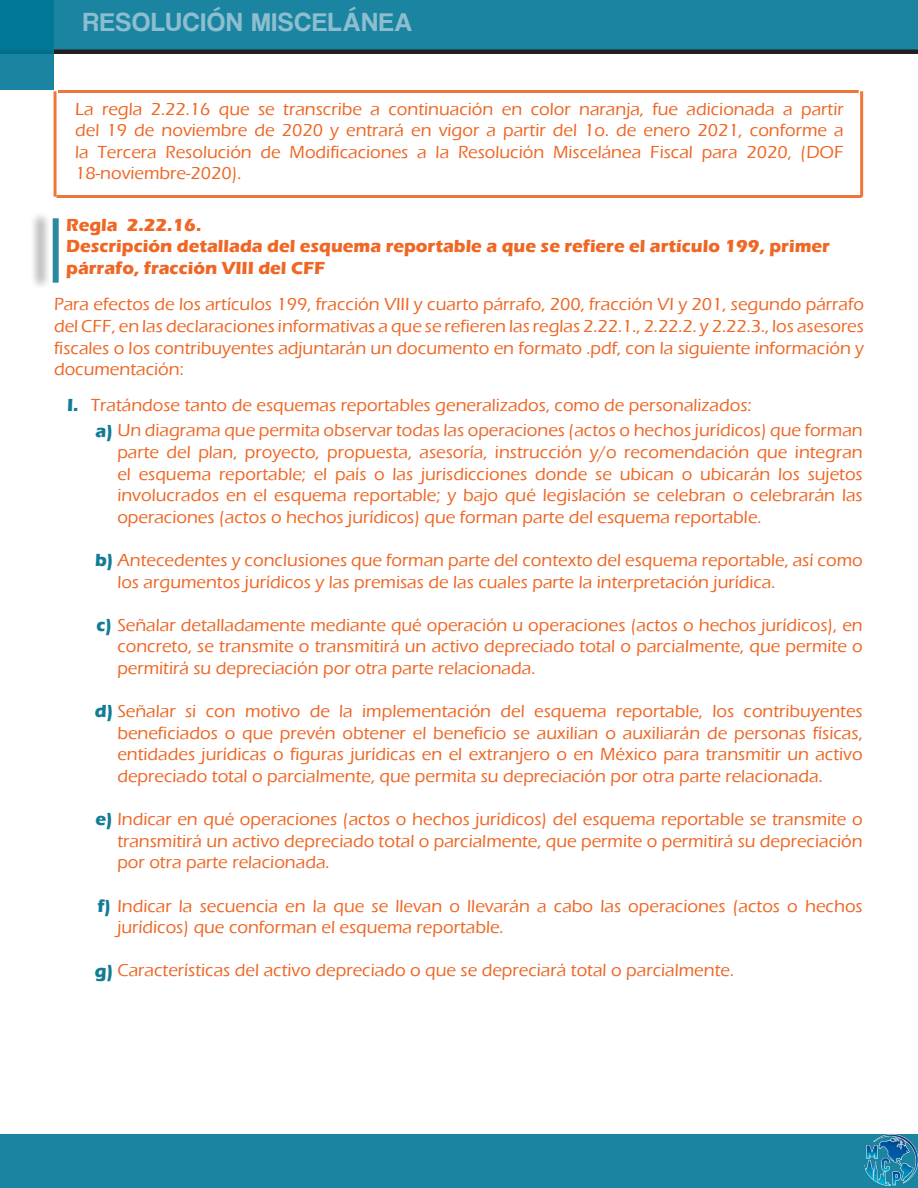
<style>
.page{position:relative;width:918px;height:1188px;background:#fff}
.page>*{position:absolute;margin:0;border:0;box-sizing:border-box;transform-origin:0 0}
.t1{font:27px "Coolvetica Rg";letter-spacing:.05em;color:#9ac5d5}
.t2{font:500 18px/21.6px "Eras ITC";color:#ee6725;text-align:justify}
.t3{font:500 18px/21.6px "Eras ITC";color:#ee6724;text-align:justify}
.t4{font:700 18px/21.6px "Eras ITC";color:#ee6725}
.t5{font:700 18px "Eras ITC";color:#137c96}
.s1{font-weight:700;color:#137c96}
</style>
<div class="page">
<div style="left:0;top:0;width:918px;height:54px;background:#1a84a1"></div>
<div style="left:0;top:1134px;width:918px;height:54px;background:#1a84a1"></div>
<hr style="left:0;top:50px;width:918px;height:4px;background:#231f20">
<img style="left:864px;top:1134px;width:54px;height:53px">
<svg style="left:0;top:0;width:54px;height:90px;background:#0b7c9a"></svg>
<div style="left:30px;top:211px;width:22px;height:80px;background:#231f20;opacity:.5"></div>
<div style="left:53px;top:221px;width:6px;height:59px;background:#2d879e"></div>
<hr style="left:58px;top:90px;width:801px;height:3px;background:#ee6725">
<hr style="left:56px;top:195px;width:806px;height:3px;background:#ee6725">
<hr style="left:54px;top:91px;width:3px;height:106px;background:#ee6725">
<hr style="left:860px;top:91px;width:3px;height:106px;background:#ee6725">
<h1 class="t1" style="left:83px;top:6px;width:331px">RESOLUCIÓN MISCELÁNEA</h1>
<p class="t3" style="left:75px;top:98px;width:770px">La regla 2.22.16 que se transcribe a continuación en color naranja, fue adicionada a partir del 19 de noviembre de 2020 y entrará en vigor a partir del 1o. de enero 2021, conforme a la Tercera Resolución de Modificaciones a la Resolución Miscelánea Fiscal para 2020, (DOF 18-noviembre-2020).</p>
<p class="t4" style="left:66px;top:214px;width:765px">Regla 2.22.16.<br>Descripción detallada del esquema reportable a que se refiere el artículo 199, primer párrafo, fracción VIII del CFF</p>
<p class="t2" style="left:54px;top:294px;width:812px">Para efectos de los artículos 199, fracción VIII y cuarto párrafo, 200, fracción VI y 201, segundo párrafo del CFF, en las declaraciones informativas a que se refieren las reglas 2.22.1., 2.22.2. y 2.22.3., los asesores fiscales o los contribuyentes adjuntarán un documento en formato .pdf, con la siguiente información y documentación:</p>
<p class="t2" style="left:91px;top:394px;width:662px">Tratándose tanto de esquemas reportables generalizados, como de personalizados:</p>
<p class="t2" style="left:117px;top:420px;width:747px;text-indent:-22px"><span class="s1">a)</span> Un diagrama que permita observar todas las operaciones (actos o hechos jurídicos) que forman parte del plan, proyecto, propuesta, asesoría, instrucción y/o recomendación que integran el esquema reportable; el país o las jurisdicciones donde se ubican o ubicarán los sujetos involucrados en el esquema reportable; y bajo qué legislación se celebran o celebrarán las operaciones (actos o hechos jurídicos) que forman parte del esquema reportable.</p>
<p class="t2" style="left:117px;top:549px;width:747px;text-indent:-22px"><span class="s1">b)</span> Antecedentes y conclusiones que forman parte del contexto del esquema reportable, así como los argumentos jurídicos y las premisas de las cuales parte la interpretación jurídica.</p>
<p class="t2" style="left:117px;top:614px;width:747px;text-indent:-21px"><span class="s1">c)</span> Señalar detalladamente mediante qué operación u operaciones (actos o hechos jurídicos), en concreto, se transmite o transmitirá un activo depreciado total o parcialmente, que permite o permitirá su depreciación por otra parte relacionada.</p>
<p class="t2" style="left:117px;top:701px;width:747px;text-indent:-22px"><span class="s1">d)</span> Señalar si con motivo de la implementación del esquema reportable, los contribuyentes beneficiados o que prevén obtener el beneficio se auxilian o auxiliarán de personas físicas, entidades jurídicas o figuras jurídicas en el extranjero o en México para transmitir un activo depreciado total o parcialmente, que permita su depreciación por otra parte relacionada.</p>
<p class="t2" style="left:117px;top:809px;width:747px;text-indent:-22px"><span class="s1">e)</span> Indicar en qué operaciones (actos o hechos jurídicos) del esquema reportable se transmite o transmitirá un activo depreciado total o parcialmente, que permite o permitirá su depreciación por otra parte relacionada.</p>
<p class="t2" style="left:117px;top:895px;width:747px;text-indent:-20px"><span class="s1">f)</span> Indicar la secuencia en la que se llevan o llevarán a cabo las operaciones (actos o hechos jurídicos) que conforman el esquema reportable.</p>
<p class="t2" style="left:95px;top:960px;width:641px"><span class="s1">g)</span> Características del activo depreciado o que se depreciará total o parcialmente.</p>
<p class="t5" style="left:67px;top:395px;width:13px">I.</p>
</div>
